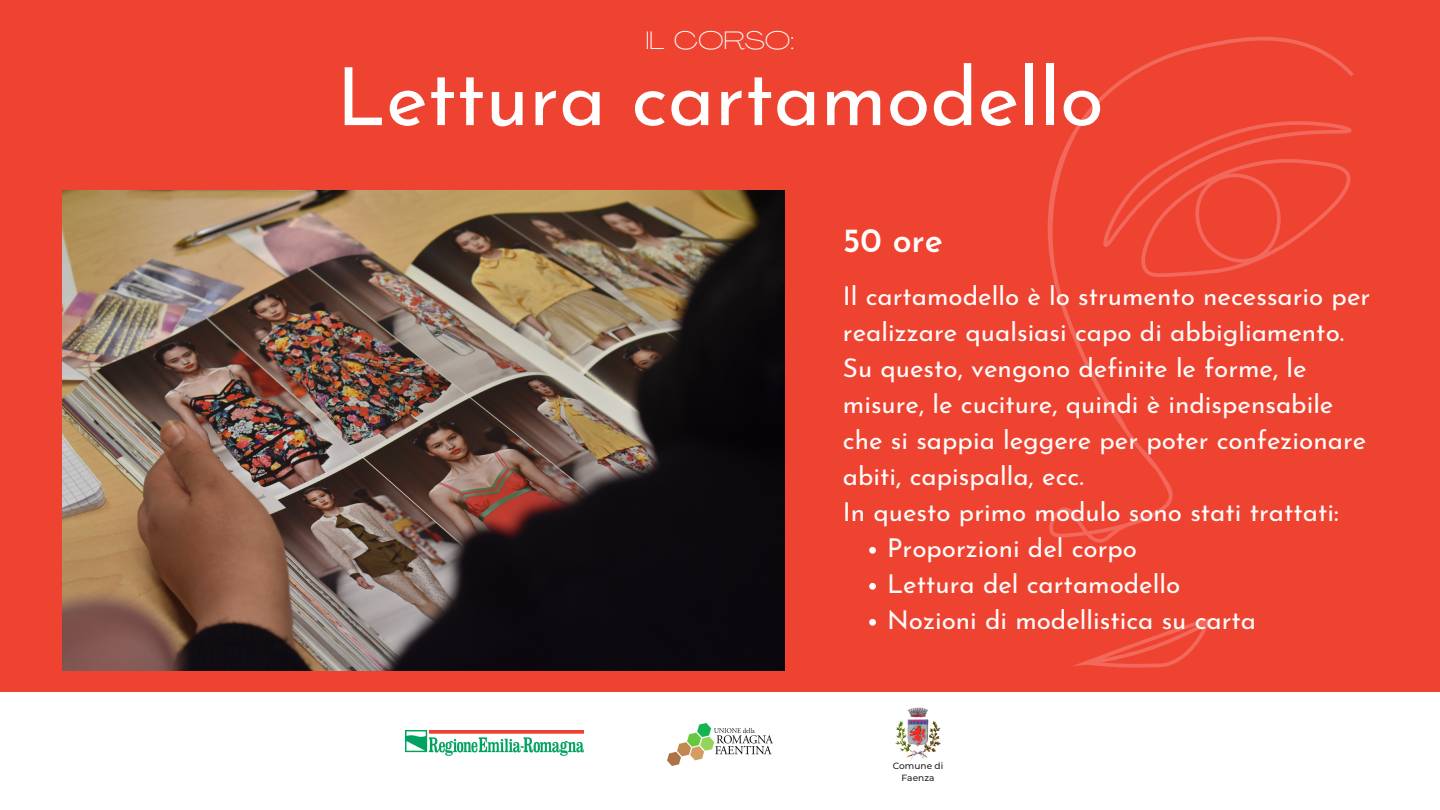
<style>
.page{position:relative;width:1440px;height:810px;background:#ef4332}
.page>*{position:absolute;margin:0;border:0;box-sizing:border-box;transform-origin:0 0}
.t1{font:80px "Josefin Sans";color:#fff}
.t2{font:600 34px "Josefin Sans";color:#fffdfb}
.t3{font:26px/36px "Josefin Sans";color:#fffdfb}
.t4{font:100 25px "Agrandir Grand";color:#fff}
.t5{font:500 9px/12px "Montserrat";color:#222;text-align:center}
</style>
<div class="page">
<div style="left:0;top:692px;width:1440px;height:118px;background:#fff"></div>
<img style="left:895px;top:707px;width:46px;height:53px">
<img style="left:667px;top:724px;width:106px;height:42px">
<img style="left:405px;top:731px;width:178px;height:25px">
<img style="left:63px;top:190px;width:721px;height:481px">
<svg style="left:869px;top:547px;width:7px;height:7px"></svg>
<svg style="left:869px;top:583px;width:7px;height:7px"></svg>
<svg style="left:869px;top:619px;width:7px;height:7px"></svg>
<svg style="left:1048px;top:36px;width:306px;height:507px"></svg>
<svg style="left:1073px;top:619px;width:138px;height:49px"></svg>
<svg style="left:1102px;top:120px;width:252px;height:157px"></svg>
<p class="t4" style="left:646px;top:31px;width:150px">IL CORSO:</p>
<h1 class="t1" style="left:336px;top:65px;width:769px">Lettura cartamodello</h1>
<h2 class="t2" style="left:843px;top:226px;width:102px">50 ore</h2>
<p class="t3" style="left:843px;top:280px;width:529px">Il cartamodello è lo strumento necessario per realizzare qualsiasi capo di abbigliamento.<br>Su questo, vengono definite le forme, le misure, le cuciture, quindi è indispensabile che si sappia leggere per poter confezionare abiti, capispalla, ecc.<br>In questo primo modulo sono stati trattati:</p>
<p class="t3" style="left:887px;top:532px;width:371px">Proporzioni del corpo<br>Lettura del cartamodello<br>Nozioni di modellistica su carta</p>
<p class="t5" style="left:893px;top:759px;width:52px">Comune di<br>Faenza</p>
</div>
